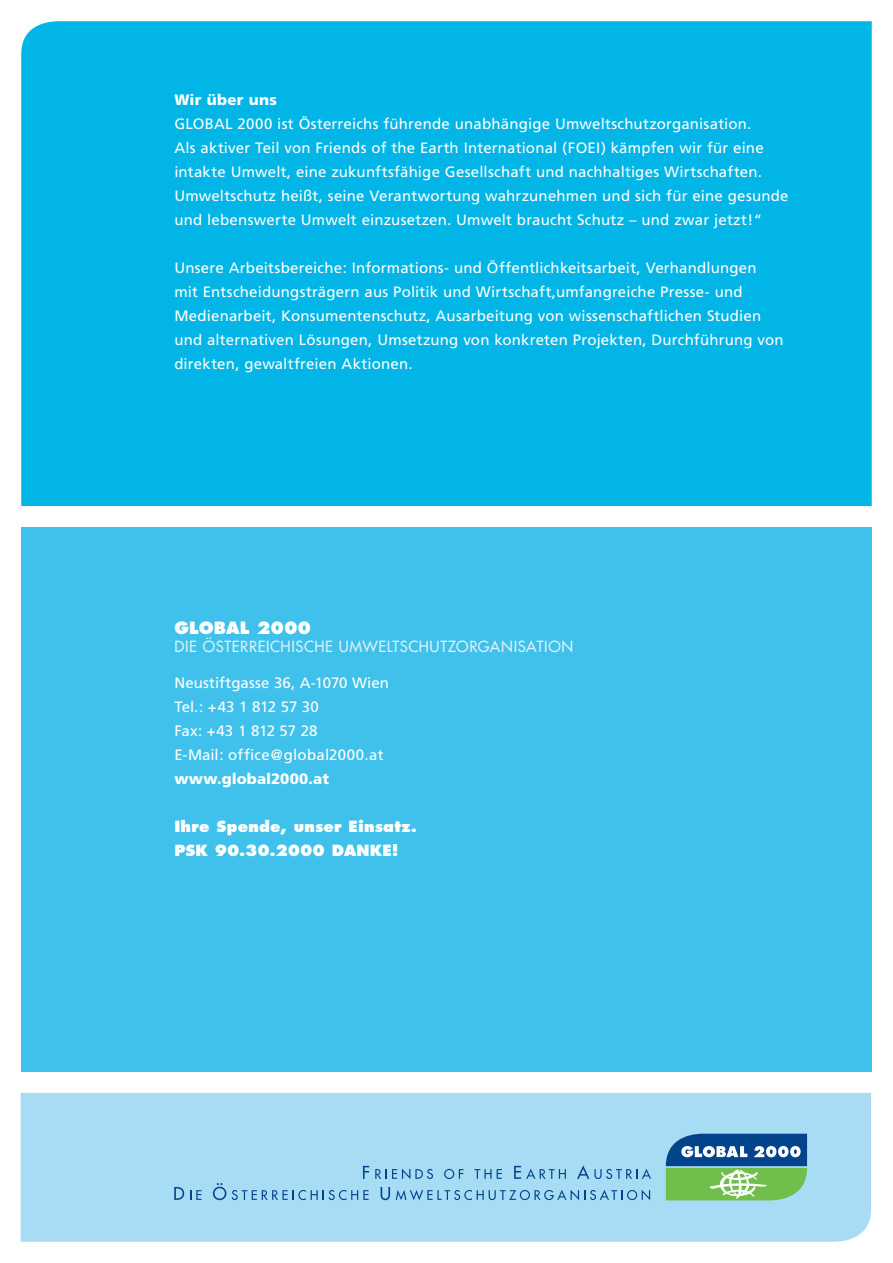
<style>
.page{position:relative;width:893px;height:1263px;background:#fff}
.page>*{position:absolute;margin:0;border:0;box-sizing:border-box;transform-origin:0 0}
.copytext{font:800 16.5px "Futura";letter-spacing:.005em;color:#fff}
.TEXT_U4{font:15px/24px "Frutiger";letter-spacing:.015em;color:#fff}
.copytext-2{font:15px "Frutiger";letter-spacing:.005em;color:#fff}
.frutiger-9_5pt{font:15px "Futura";letter-spacing:.04em;color:#dcf1fa}
.copytext-3{font:800 15px "Futura";letter-spacing:.015em;color:#fff}
.copytext-4{font:800 15px "Futura";letter-spacing:-.005em;color:#fff}
.copytext-5{font:900 15px "Frutiger";color:#fff}
.TEXT_U4_BOLD{font:900 15px "Frutiger";letter-spacing:.02em;color:#fff}
</style>
<div class="page">
<div style="left:21px;top:21px;width:851px;height:485px;background:#01b5e7"></div>
<div style="left:21px;top:527px;width:851px;height:544px;background:#3fc1ec"></div>
<div style="left:21px;top:1093px;width:850px;height:149px;background:#a7dcf4"></div>
<svg style="left:666px;top:1134px;width:141px;height:66px;background:#5d9b89"></svg>
<svg style="left:174px;top:1187px;width:10px;height:13px"></svg>
<svg style="left:190px;top:1190px;width:12px;height:10px"></svg>
<svg style="left:213px;top:1183px;width:13px;height:17px"></svg>
<svg style="left:232px;top:1190px;width:137px;height:10px"></svg>
<svg style="left:381px;top:1187px;width:9px;height:13px"></svg>
<svg style="left:396px;top:1190px;width:254px;height:10px;background:#7fb7db"></svg>
<svg style="left:363px;top:1166px;width:6px;height:13px"></svg>
<svg style="left:375px;top:1169px;width:58px;height:10px"></svg>
<svg style="left:444px;top:1169px;width:19px;height:10px"></svg>
<svg style="left:474px;top:1169px;width:28px;height:10px"></svg>
<svg style="left:514px;top:1166px;width:52px;height:13px"></svg>
<svg style="left:577px;top:1165px;width:74px;height:14px"></svg>
<p class="TEXT_U4_BOLD" style="left:174px;top:91px;width:104px">Wir über uns</p>
<p class="TEXT_U4" style="left:174px;top:112px;width:579px">GLOBAL 2000 ist Österreichs führende unabhängige Umweltschutzorganisation.</p>
<p class="TEXT_U4" style="left:174px;top:136px;width:616px">Als aktiver Teil von Friends of the Earth International (FOEI) kämpfen wir für eine intakte Umwelt, eine zukunftsfähige Gesellschaft und nachhaltiges Wirtschaften.<br>Umweltschutz heißt, seine Verantwortung wahrzunehmen und sich für eine gesunde und lebenswerte Umwelt einzusetzen. Umwelt braucht Schutz – und zwar jetzt!“</p>
<p class="TEXT_U4" style="left:174px;top:256px;width:584px">Unsere Arbeitsbereiche: Informations- und Öffentlichkeitsarbeit, Verhandlungen</p>
<p class="TEXT_U4" style="left:174px;top:280px;width:588px">mit Entscheidungsträgern aus Politik und Wirtschaft,umfangreiche Presse- und<br>Medienarbeit, Konsumentenschutz, Ausarbeitung von wissenschaftlichen Studien</p>
<p class="TEXT_U4" style="left:174px;top:328px;width:611px">und alternativen Lösungen, Umsetzung von konkreten Projekten, Durchführung von direkten, gewaltfreien Aktionen.</p>
<p class="copytext" style="left:174px;top:618px;width:138px">GLOBAL 2000</p>
<p class="frutiger-9_5pt" style="left:174px;top:637px;width:400px">DIE ÖSTERREICHISCHE UMWELTSCHUTZORGANISATION</p>
<p class="copytext-2" style="left:174px;top:674px;width:216px">Neustiftgasse 36, A-1070 Wien</p>
<p class="copytext-2" style="left:174px;top:698px;width:146px">Tel.: +43 1 812 57 30</p>
<p class="copytext-2" style="left:174px;top:722px;width:145px">Fax: +43 1 812 57 28</p>
<p class="copytext-2" style="left:174px;top:746px;width:211px">E-Mail: office@global2000.at</p>
<p class="copytext-5" style="left:174px;top:770px;width:156px">www.global2000.at</p>
<p class="copytext-3" style="left:174px;top:817px;width:244px">Ihre Spende, unser Einsatz.</p>
<p class="copytext-4" style="left:174px;top:841px;width:226px">PSK 90.30.2000 DANKE!</p>
</div>
